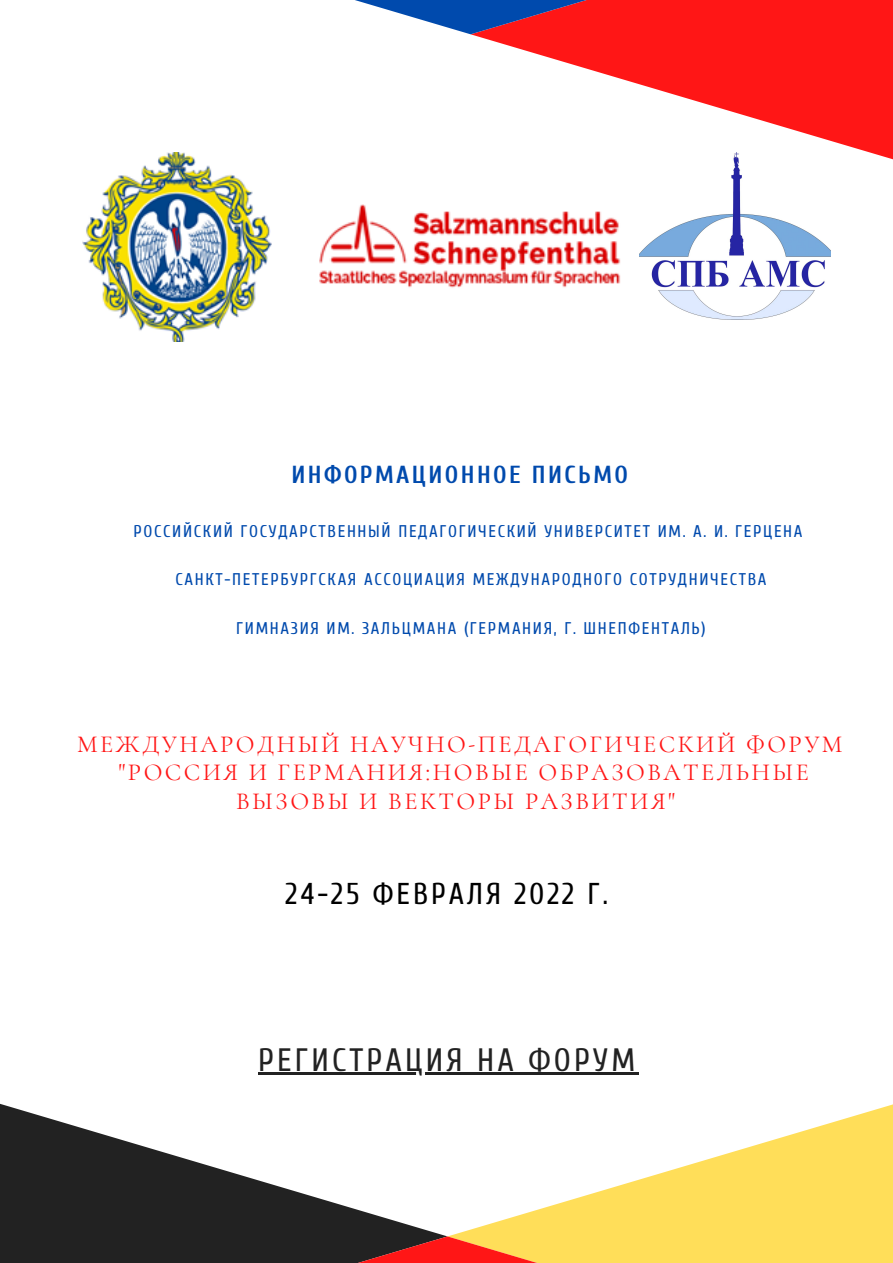
<style>
.page{position:relative;width:893px;height:1263px;background:#fff}
.page>*{position:absolute;margin:0;border:0;box-sizing:border-box;transform-origin:0 0}
.t1{font:32.25px "Cuprum";letter-spacing:.1em;color:#222}
.t2{font:30px "Cuprum";letter-spacing:.1em;color:#000}
.t3{font:700 24.6px "Cuprum";letter-spacing:.1em;color:#004aad}
.t4{font:24.53px/28.7px "Cormorant SC";letter-spacing:.1em;color:#ff1616}
.t5{font:16.88px "Cuprum";letter-spacing:.1em;color:#004aad}
</style>
<div class="page">
<svg style="left:470px;top:0;width:423px;height:160px;fill:#ff1616"></svg>
<svg style="left:355px;top:0;width:339px;height:34px"></svg>
<svg style="left:449px;top:1072px;width:444px;height:191px"></svg>
<svg style="left:0;top:1103px;width:446px;height:160px;fill:#222"></svg>
<svg style="left:232px;top:1236px;width:430px;height:27px;background:#a66a35"></svg>
<img style="left:83px;top:153px;width:189px;height:189px">
<img style="left:319px;top:204px;width:302px;height:84px">
<img style="left:640px;top:153px;width:190px;height:166px">
<hr style="left:258px;top:1072px;width:380px;height:3px;background:#222">
<p class="t3" style="left:291px;top:461px;width:338px">ИНФОРМАЦИОННОЕ ПИСЬМО</p>
<p class="t5" style="left:134px;top:522px;width:670px">РОССИЙСКИЙ ГОСУДАРСТВЕННЫЙ ПЕДАГОГИЧЕСКИЙ УНИВЕРСИТЕТ ИМ. А. И. ГЕРЦЕНА</p>
<p class="t5" style="left:175px;top:570px;width:592px">САНКТ-ПЕТЕРБУРГСКАЯ АССОЦИАЦИЯ МЕЖДУНАРОДНОГО СОТРУДНИЧЕСТВА</p>
<p class="t5" style="left:236px;top:619px;width:471px">ГИМНАЗИЯ ИМ. ЗАЛЬЦМАНА (ГЕРМАНИЯ, Г. ШНЕПФЕНТАЛЬ)</p>
<p class="t4" style="left:77px;top:729px;width:767px">МЕЖДУНАРОДНЫЙ НАУЧНО-ПЕДАГОГИЧЕСКИЙ ФОРУМ</p>
<p class="t4" style="left:236px;top:758px;width:574px;text-indent:-118px">"РОССИЯ И ГЕРМАНИЯ:НОВЫЕ ОБРАЗОВАТЕЛЬНЫЕ<br>ВЫЗОВЫ И ВЕКТОРЫ РАЗВИТИЯ"</p>
<p class="t2" style="left:286px;top:877px;width:324px">24-25 ФЕВРАЛЯ 2022 Г.</p>
<p class="t1" style="left:258px;top:1042px;width:379px">РЕГИСТРАЦИЯ НА ФОРУМ</p>
</div>
